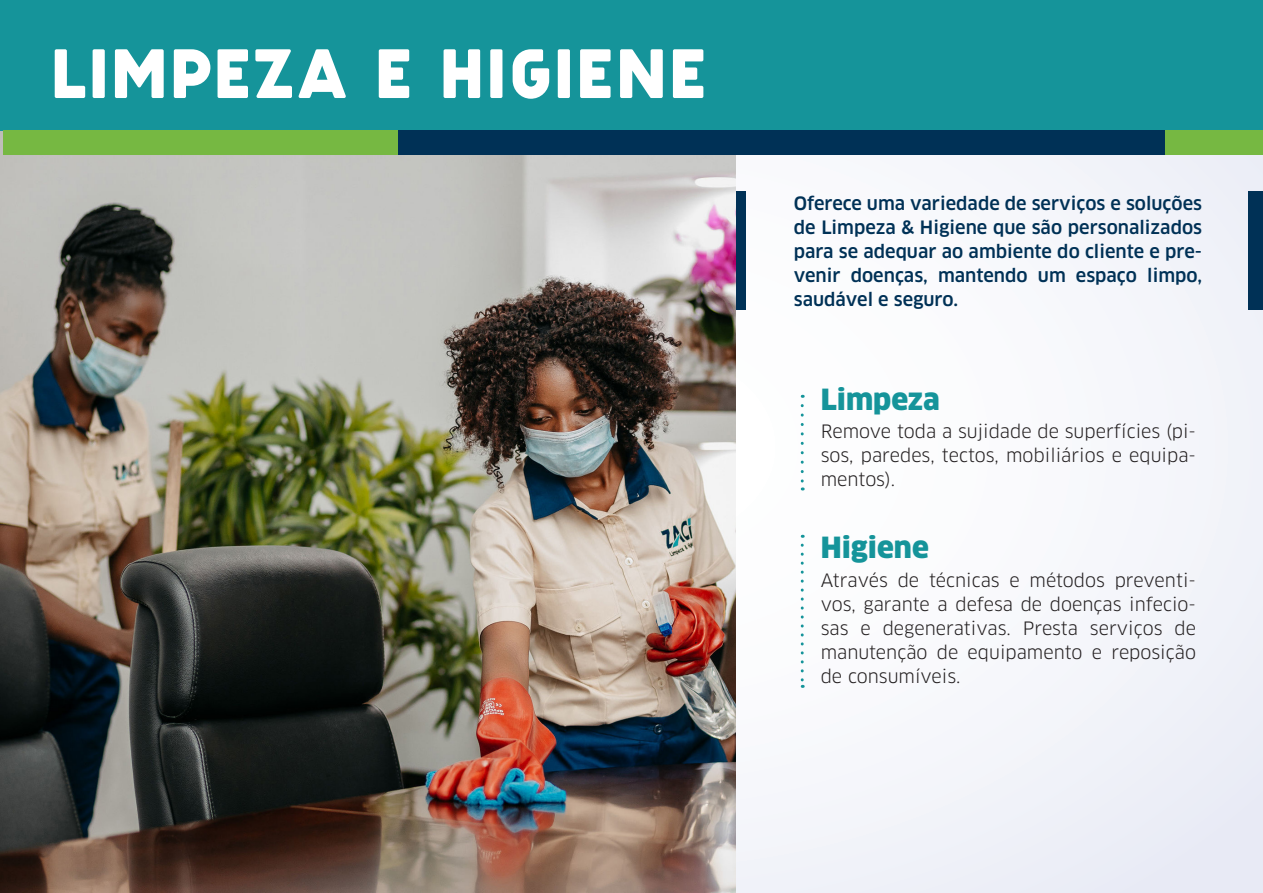
<style>
.page{position:relative;width:1263px;height:893px;background:#f6f7fb}
.page>*{position:absolute;margin:0;border:0;box-sizing:border-box;transform-origin:0 0}
.t1{font:72px "Celebration Fill";letter-spacing:.035em;color:#fff}
.t2{font:900 28.5px "Clan OT";color:#15949a}
.t3{font:18px/24px "Clan OT";color:#231f20;text-align:justify}
.t4{font:500 18px/24px "Clan OT";color:#003156;text-align:justify}
</style>
<div class="page">
<svg style="left:801px;top:406px;width:3px;height:84px"></svg>
<svg style="left:801px;top:545px;width:3px;height:143px"></svg>
<div style="left:698px;top:192px;width:48px;height:118px;background:#003156"></div>
<div style="left:1248px;top:192px;width:15px;height:118px;background:#003156"></div>
<img style="left:0;top:130px;width:736px;height:763px">
<div style="left:0;top:0;width:1263px;height:130px;background:#15949a"></div>
<div style="left:4px;top:130px;width:1259px;height:25px;background:#76b842"></div>
<div style="left:398px;top:130px;width:767px;height:25px;background:#003156"></div>
<p class="t1" style="left:54px;top:33px;width:657px">LIMPEZA E HIGIENE</p>
<p class="t4" style="left:794px;top:192px;width:410px">Oferece uma variedade de serviços e soluções de Limpeza &amp; Higiene que são personalizados para se adequar ao ambiente do cliente e pre&shy;venir doenças, mantendo um espaço limpo, saudável e seguro.</p>
<p class="t2" style="left:821px;top:382px;width:121px">Limpeza</p>
<p class="t3" style="left:821px;top:420px;width:377px">Remove toda a sujidade de superfícies (pi&shy;sos, paredes, tectos, mobiliários e equipa&shy;mentos).</p>
<p class="t2" style="left:821px;top:531px;width:110px">Higiene</p>
<p class="t3" style="left:821px;top:568px;width:377px">Através de técnicas e métodos preventi&shy;vos, garante a defesa de doenças infecio&shy;sas e degenerativas. Presta serviços de manutenção de equipamento e reposição de consumíveis.</p>
</div>
